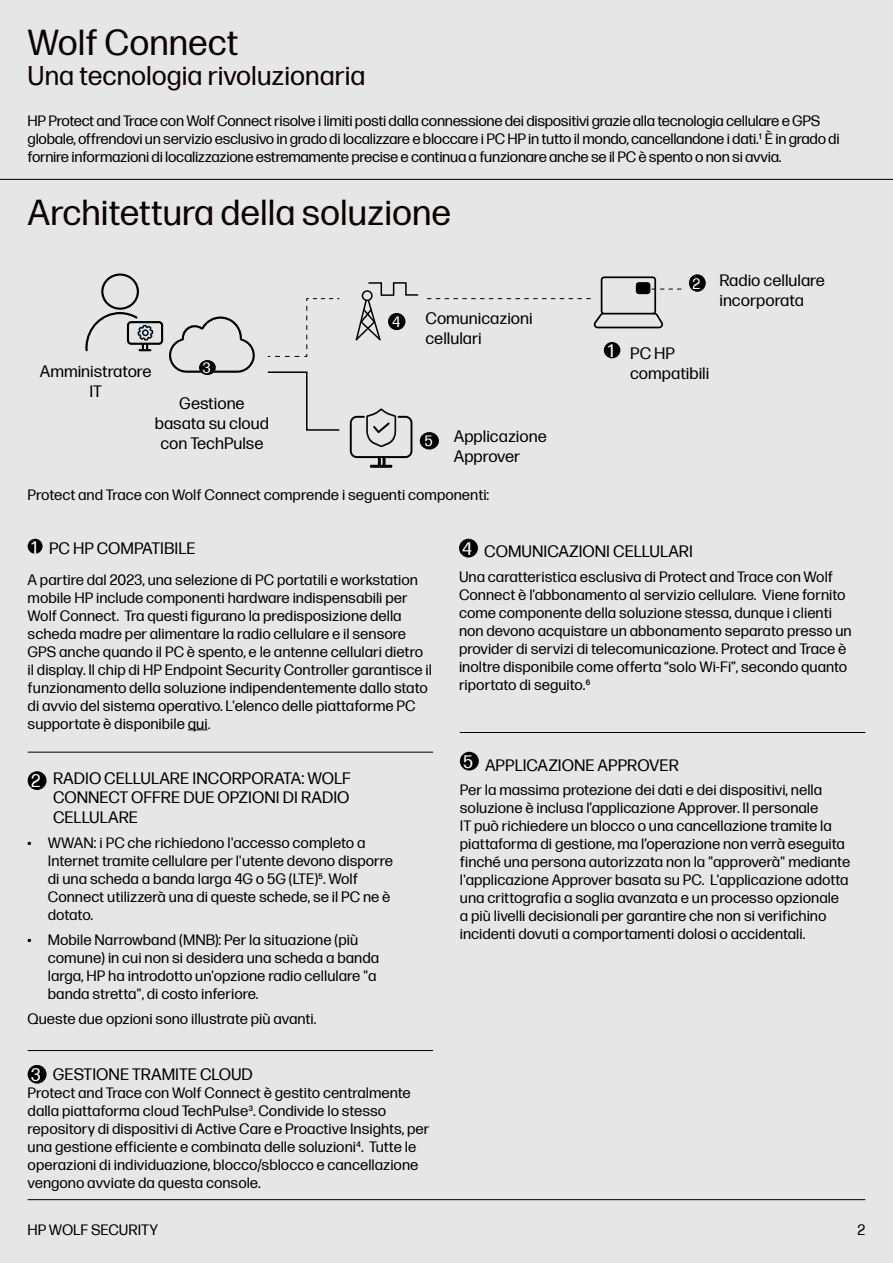
<style>
.page{position:relative;width:893px;height:1263px;background:#e6e6e6}
.page>*{position:absolute;margin:0;border:0;box-sizing:border-box;transform-origin:0 0}
.t1{font:36px "Forma DJR Micro";color:#0b0002}
.t2{font:27px "Forma DJR Micro";color:#0b0002}
.t3{font:18px "Forma DJR Micro";color:#fff}
.t4{font:16.5px/19.8px "Forma DJR Micro";color:#000}
.t5{font:15px/18px "Forma DJR Micro";color:#000}
.t6{font:15px/18px "Forma DJR Micro";letter-spacing:-.02em;color:#000}
.t7{font:15px "Forma DJR Micro";color:#fff}
.s1{font-size:18px;color:#fff}
.s2{font-family:"Minion Pro"}
</style>
<div class="page">
<hr style="left:28px;top:1199px;width:837px;height:1px;background:#000">
<div style="left:28px;top:1065px;width:19px;height:19px;background:#000;border-radius:50%"></div>
<hr style="left:0;top:179px;width:893px;height:1px;background:#000">
<div style="left:459px;top:539px;width:19px;height:18px;background:#000;border-radius:50%"></div>
<hr style="left:460px;top:732px;width:405px;height:1px;background:#000">
<div style="left:460px;top:752px;width:19px;height:18px;background:#000;border-radius:50%"></div>
<svg style="left:188px;top:729px;width:20px;height:1px"></svg>
<div style="left:28px;top:539px;width:15px;height:15px;background:#000;border-radius:50%"></div>
<hr style="left:28px;top:752px;width:405px;height:1px;background:#000">
<hr style="left:28px;top:1050px;width:405px;height:1px;background:#000">
<svg style="left:356px;top:282px;width:62px;height:58px"></svg>
<svg style="left:169px;top:316px;width:86px;height:57px"></svg>
<hr style="left:370px;top:465px;width:22px;height:3px;background:#000">
<svg style="left:350px;top:408px;width:62px;height:59px"></svg>
<svg style="left:267px;top:298px;width:73px;height:59px"></svg>
<svg style="left:267px;top:371px;width:73px;height:60px"></svg>
<svg style="left:85px;top:273px;width:78px;height:78px"></svg>
<div style="left:142px;top:329px;width:7px;height:7px;border:2px solid #011520;border-radius:50%"></div>
<div style="left:604px;top:342px;width:16px;height:16px;background:#000;border-radius:50%"></div>
<div style="left:388px;top:313px;width:17px;height:17px;background:#000;border-radius:50%"></div>
<div style="left:420px;top:432px;width:19px;height:17px;background:#000;border-radius:50%"></div>
<div style="left:689px;top:274px;width:17px;height:18px;background:#000;border-radius:50%"></div>
<div style="left:199px;top:360px;width:17px;height:15px;background:#000;border-radius:50%"></div>
<svg style="left:427px;top:276px;width:254px;height:52px"></svg>
<div style="left:636px;top:282px;width:14px;height:12px;background:#000;border-radius:3px"></div>
<div style="left:28px;top:771px;width:19px;height:19px;background:#000;border-radius:50%"></div>
<h1 class="t1" style="left:28px;top:16px;width:212px">Wolf Connect</h1>
<h2 class="t2" style="left:28px;top:56px;width:339px">Una tecnologia rivoluzionaria</h2>
<p class="t6" style="left:28px;top:110px;width:813px">HP Protect and Trace con Wolf Connect risolve i limiti posti dalla connessione dei dispositivi grazie alla tecnologia cellulare e GPS globale, offrendovi un servizio esclusivo in grado di localizzare e bloccare i PC HP in tutto il mondo, cancellandone i dati.1 È in grado di fornire informazioni di localizzazione estremamente precise e continua a funzionare anche se il PC è spento o non si avvia.</p>
<h1 class="t1" style="left:28px;top:187px;width:425px">Architettura della soluzione</h1>
<p class="t7" style="left:202px;top:357px;width:10px">3</p>
<p class="t4" style="left:40px;top:360px;width:113px;text-align:center">Amministratore<br>IT</p>
<p class="t4" style="left:155px;top:392px;width:116px;text-align:center">Gestione basata su cloud con TechPulse</p>
<p class="t7" style="left:392px;top:311px;width:10px">4</p>
<p class="t4" style="left:425px;top:308px;width:109px">Comunicazioni cellulari</p>
<p class="t7" style="left:425px;top:430px;width:10px">5</p>
<p class="t4" style="left:454px;top:425px;width:95px">Applicazione<br>Approver</p>
<p class="t5" style="left:28px;top:484px;width:463px">Protect and Trace con Wolf Connect comprende i seguenti componenti:</p>
<p class="t3" style="left:608px;top:338px;width:8px">1</p>
<p class="t7" style="left:692px;top:273px;width:9px">2</p>
<p class="t4" style="left:719px;top:269px;width:107px">Radio cellulare incorporata</p>
<p class="t4" style="left:630px;top:342px;width:81px">PC HP compatibili</p>
<p class="t4" style="left:31px;top:537px;width:166px"><span class="s1">1</span> PC HP COMPATIBILE</p>
<p class="t5" style="left:28px;top:570px;width:406px">A partire dal 2023, una selezione di PC portatili e workstation mobile HP include componenti hardware indispensabili per Wolf Connect. Tra questi figurano la predisposizione della scheda madre per alimentare la radio cellulare e il sensore GPS anche quando il PC è spento, e le antenne cellulari dietro il display. Il chip di HP Endpoint Security Controller garantisce il funzionamento della soluzione indipendentemente dallo stato di avvio del sistema operativo. L'elenco delle piattaforme PC supportate è disponibile qui<span class="s2">.</span></p>
<p class="t4" style="left:53px;top:767px;width:299px;text-align:justify;text-indent:-22px"><span class="s1">2</span> RADIO CELLULARE INCORPORATA: WOLF CONNECT OFFRE DUE OPZIONI DI RADIO CELLULARE</p>
<p class="t5" style="left:48px;top:833px;width:347px;text-indent:-20px">• WWAN: i PC che richiedono l'accesso completo a Internet tramite cellulare per l'utente devono disporre di una scheda a banda larga 4G o 5G (LTE)5. Wolf Connect utilizzerà una di queste schede, se il PC ne è dotato.</p>
<p class="t5" style="left:48px;top:929px;width:333px;text-indent:-20px">• Mobile Narrowband (MNB): Per la situazione (più comune) in cui non si desidera una scheda a banda larga, HP ha introdotto un'opzione radio cellulare "a banda stretta", di costo inferiore.</p>
<p class="t5" style="left:28px;top:1008px;width:290px">Queste due opzioni sono illustrate più avanti.</p>
<p class="t4" style="left:31px;top:1063px;width:223px"><span class="s1">3</span> GESTIONE TRAMITE CLOUD</p>
<p class="t5" style="left:28px;top:1083px;width:403px">Protect and Trace con Wolf Connect è gestito centralmente dalla piattaforma cloud TechPulse3. Condivide lo stesso repository di dispositivi di Active Care e Proactive Insights, per una gestione efficiente e combinata delle soluzioni4. Tutte le operazioni di individuazione, blocco/sblocco e cancellazione vengono avviate da questa console.</p>
<p class="t4" style="left:462px;top:541px;width:232px"><sup>4</sup> COMUNICAZIONI CELLULARI</p>
<p class="t5" style="left:459px;top:567px;width:394px">Una caratteristica esclusiva di Protect and Trace con Wolf Connect è l’abbonamento al servizio cellulare. Viene fornito come componente della soluzione stessa, dunque i clienti non devono acquistare un abbonamento separato presso un provider di servizi di telecomunicazione. Protect and Trace è inoltre disponibile come offerta “solo Wi-Fi”, secondo quanto riportato di seguito.6</p>
<p class="t4" style="left:463px;top:754px;width:217px"><sup>5</sup> APPLICAZIONE APPROVER</p>
<p class="t5" style="left:460px;top:780px;width:392px">Per la massima protezione dei dati e dei dispositivi, nella soluzione è inclusa l’applicazione Approver. Il personale<br>IT può richiedere un blocco o una cancellazione tramite la piattaforma di gestione, ma l’operazione non verrà eseguita finché una persona autorizzata non la "approverà" mediante l'applicazione Approver basata su PC. L'applicazione adotta una crittografia a soglia avanzata e un processo opzionale a più livelli decisionali per garantire che non si verifichino incidenti dovuti a comportamenti dolosi o accidentali.</p>
<p class="t5" style="left:28px;top:1219px;width:132px">HP WOLF SECURITY</p>
<p class="t5" style="left:857px;top:1219px;width:9px">2</p>
</div>
